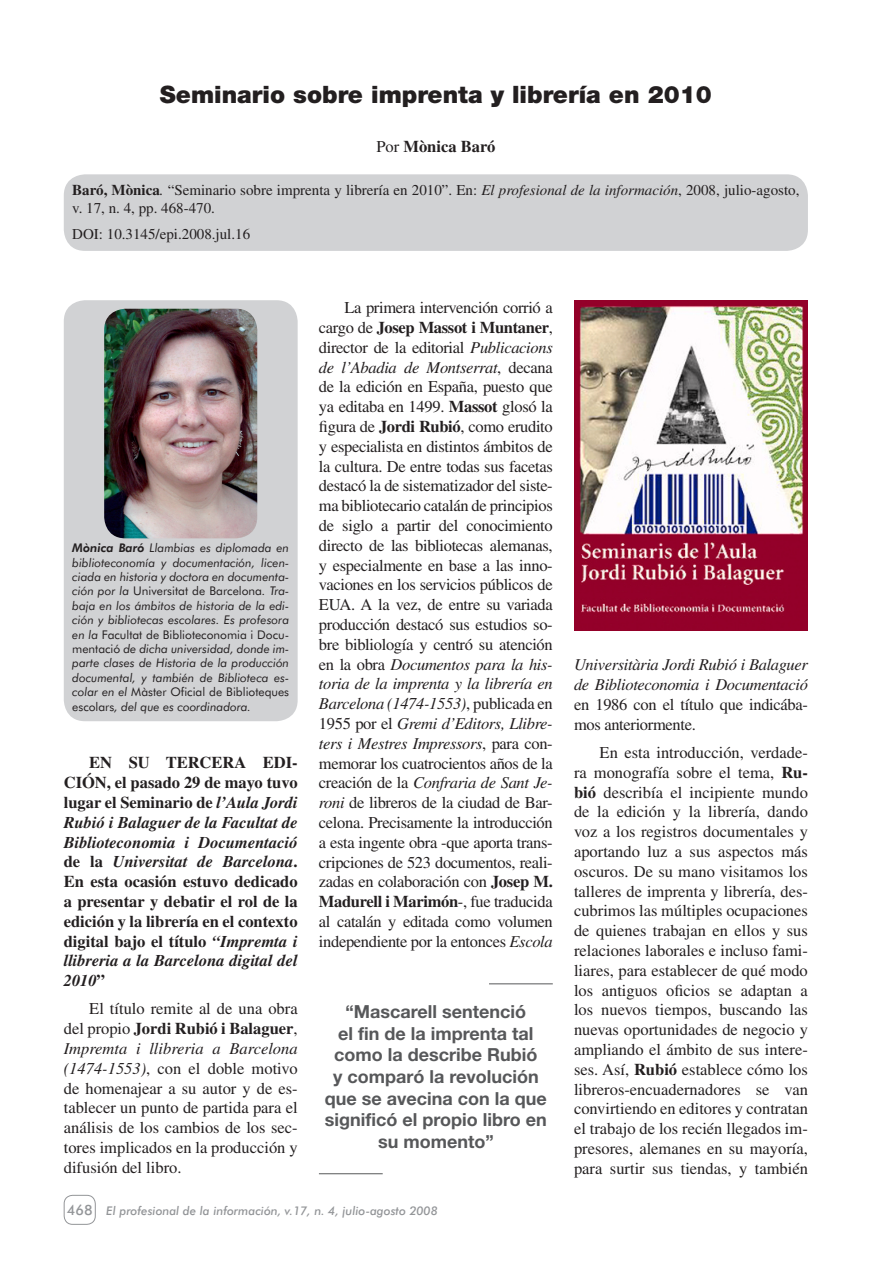
<style>
.page{position:relative;width:893px;height:1263px;background:#fff}
.page>*{position:absolute;margin:0;border:0;box-sizing:border-box;transform-origin:0 0}
.t1{font:900 24px "Helvetica Neue";color:#231f20}
.t2{font:700 18px/21.6px "Helvetica Neue";color:#57585a;text-align:center}
.t3{font:16.5px/19.8px "Times";color:#231f20;text-align:justify}
.t4{font:700 16.5px/19.8px "Times";color:#231f20;text-align:justify}
.t5{font:italic 16.5px/19.8px "Times";letter-spacing:-.02em;color:#231f20}
.t6{font:16.5px/19.8px "Times";letter-spacing:-.02em;color:#231f20}
.t7{font:15px/18px "Times";color:#231f20}
.t8{font:500 14.25px "Futura BT";color:#939598}
.t9{font:italic 12px/14.4px "Futura BT";color:#231f20;text-align:justify}
.t10{font:italic 500 12px "Futura BT";color:#939598}
.s1{font-weight:400}
.s2{font-weight:700}
.s3{font-style:italic}
.s4{font-weight:800}
.s5{font-style:normal}
</style>
<div class="page">
<div style="left:64px;top:1195px;width:32px;height:30px;border:1px solid #939598;border-radius:9px"></div>
<div style="left:64px;top:174px;width:744px;height:77px;background:#d1d2d4;border-radius:21px"></div>
<img style="left:574px;top:300px;width:234px;height:330px">
<div style="left:64px;top:300px;width:234px;height:421px;background:#d1d2d4;border-radius:21px"></div>
<img style="left:104px;top:309px;width:153px;height:229px;border-radius:21px">
<hr style="left:489px;top:983px;width:64px;height:1px;background:#57585a">
<hr style="left:319px;top:1173px;width:64px;height:1px;background:#57585a">
<h1 class="t1" style="left:160px;top:81px;width:553px">Seminario sobre imprenta y librería en 2010</h1>
<p class="t4" style="left:376px;top:136px;width:120px"><span class="s1">Por</span> Mònica Baró</p>
<p class="t7" style="left:72px;top:180px;width:729px"><span class="s2">Baró, Mònica</span><span class="s3">.</span> “Seminario sobre imprenta y librería en 2010”. En: <span class="s3">El profesional de la información</span>, 2008, julio-agosto, v. 17, n. 4, pp. 468-470.</p>
<p class="t7" style="left:72px;top:225px;width:179px">DOI: 10.3145/epi.2008.jul.16</p>
<p class="t9" style="left:72px;top:541px;width:218px"><span class="s4">Mònica Baró</span> Llambias es diplomada en biblioteconomía y documentación, licen&shy;ciada en historia y doctora en documenta&shy;ción por la <span class="s5">Universitat de Barcelona</span>. Tra&shy;baja en los ámbitos de historia de la edi&shy;ción y bibliotecas escolares. Es profesora en la <span class="s5">Facultat de Biblioteconomia i Docu&shy;mentació</span> de dicha universidad, donde im&shy;parte clases de Historia de la producción documental, y también de Biblioteca es&shy;colar en el <span class="s5">Màster Oficial de Biblioteques escolars</span>, del que es coordinadora.</p>
<p class="t4" style="left:64px;top:752px;width:235px;text-indent:26px">EN SU TERCERA EDI-CIÓN, el pasado 29 de mayo tuvo lugar el Seminario de <span class="s3">l’Aula Jordi Rubió i Balaguer de la Facultat de Biblioteconomia i Documentació </span>de la <span class="s3">Universitat de Barcelona</span>.<br>En esta ocasión estuvo dedicado a presentar y debatir el rol de la edición y la librería en el contexto digital bajo el título <span class="s3">“Impremta i llibreria a la Barcelona digital del 2010</span>”</p>
<p class="t3" style="left:64px;top:999px;width:235px;text-indent:26px">El título remite al de una obra del propio <span class="s2">Jordi Rubió i Balaguer</span>, <span class="s3">Impremta i llibreria a Barcelona (1474-1553)</span>, con el doble motivo de homenajear a su autor y de es&shy;tablecer un punto de partida para el análisis de los cambios de los sec&shy;tores implicados en la producción y difusión del libro.</p>
<p class="t3" style="left:319px;top:298px;width:235px;text-indent:26px">La primera intervención corrió a cargo de <span class="s2">Josep Massot i Muntaner</span>, director de la editorial <span class="s3">Publicacions de l’Abadia de Montserrat</span>, decana de la edición en España, puesto que ya editaba en 1499. <span class="s2">Massot</span> glosó la figura de <span class="s2">Jordi Rubió</span>, como erudito y especialista en distintos ámbitos de la cultura. De entre todas sus facetas destacó la de sistematizador del siste&shy;ma bibliotecario catalán de principios de siglo a partir del conocimiento directo de las bibliotecas alemanas, y especialmente en base a las inno&shy;vaciones en los servicios públicos de EUA. A la vez, de entre su variada producción destacó sus estudios so&shy;bre bibliología y centró su atención en la obra <span class="s3">Documentos para la his&shy;toria de la imprenta y la librería en Barcelona (1474-1553)</span>, publicada en 1955 por el <span class="s3">Gremi d’Editors, Llibre&shy;ters i Mestres Impressors</span>, para con&shy;memorar los cuatrocientos años de la creación de la <span class="s3">Confraria de Sant Je&shy;roni</span> de libreros de la ciudad de Bar&shy;celona. Precisamente la introducción a esta ingente obra -que aporta trans&shy;cripciones de 523 documentos, reali&shy;zadas en colaboración con <span class="s2">Josep M.<br>Madurell i Marimón</span>-, fue traducida al catalán y editada como volumen independiente por la entonces <span class="s3">Escola</span></p>
<p class="t2" style="left:325px;top:1001px;width:224px">“Mascarell sentenció<br>el fin de la imprenta tal como la describe Rubió<br>y comparó la revolución que se avecina con la que significó el propio libro en su momento”</p>
<p class="t8" style="left:67px;top:1201px;width:27px">468</p>
<p class="t10" style="left:106px;top:1203px;width:333px">El profesional de la información, v.17, n. 4, julio-agosto 2008</p>
<p class="t5" style="left:574px;top:655px;width:235px">Universitària Jordi Rubió i Balaguer de Biblioteconomia i Documentació</p>
<p class="t6" style="left:574px;top:694px;width:235px">en 1986 con el título que indicába&shy;mos anteriormente.</p>
<p class="t3" style="left:574px;top:742px;width:235px;text-indent:26px">En esta introducción, verdade&shy;ra monografía sobre el tema, <span class="s2">Ru&shy;bió</span> describía el incipiente mundo de la edición y la librería, dando voz a los registros documentales y aportando luz a sus aspectos más oscuros. De su mano visitamos los talleres de imprenta y librería, des&shy;cubrimos las múltiples ocupaciones de quienes trabajan en ellos y sus relaciones laborales e incluso fami&shy;liares, para establecer de qué modo los antiguos oficios se adaptan a los nuevos tiempos, buscando las nuevas oportunidades de negocio y ampliando el ámbito de sus intere&shy;ses. Así, <span class="s2">Rubió</span> establece cómo los libreros-encuadernadores se van convirtiendo en editores y contratan el trabajo de los recién llegados im&shy;presores, alemanes en su mayoría, para surtir sus tiendas, y también</p>
</div>
